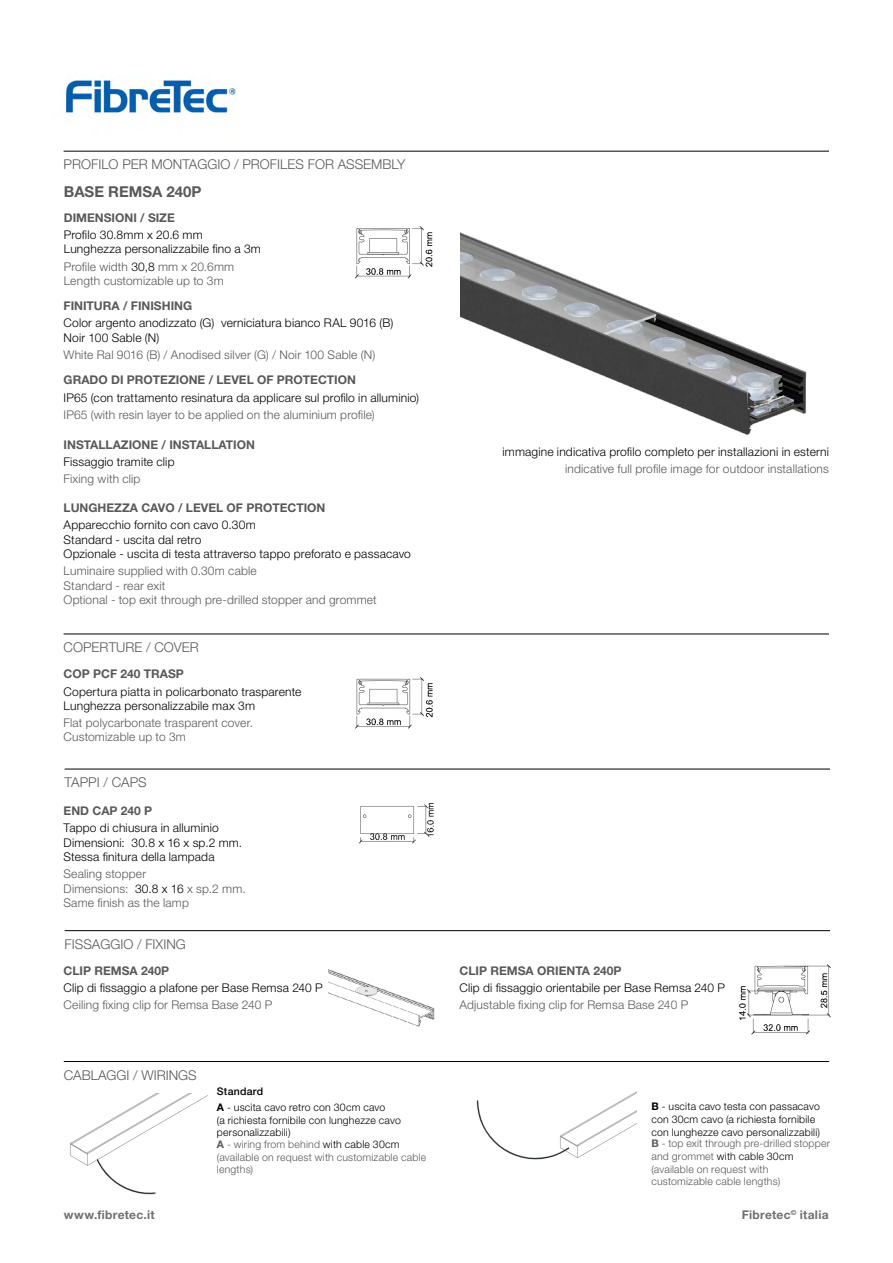
<style>
.page{position:relative;width:893px;height:1263px;background:#fff}
.page>*{position:absolute;margin:0;border:0;box-sizing:border-box;transform-origin:0 0}
.t1{font:700 15px "Helvetica Neue LT Std";color:#58595b}
.t2{font:300 13.5px "Helvetica Neue LT Std";color:#58595b}
.t3{font:300 12px/14.4px "Helvetica Neue LT Std";letter-spacing:.015em;color:#000}
.t4{font:300 12px/14.4px "Helvetica Neue LT Std";letter-spacing:.015em;color:#58595b}
.t5{font:700 12px "Helvetica Neue LT Std";color:#58595b}
.t6{font:700 12px "Helvetica Neue LT Std";letter-spacing:.02em;color:#6f7073}
.t7{font:300 10.5px/12.5px "Helvetica Neue LT Std";letter-spacing:.02em;color:#000}
.s1{color:#000}
.s2{font-weight:500}
.s3{font-weight:700}
.s4{font-weight:700;color:#58595b}
.s5{color:#58595b}
</style>
<div class="page">
<img style="left:66px;top:77px;width:171px;height:36px">
<hr style="left:64px;top:634px;width:765px;height:1px;background:#000">
<hr style="left:65px;top:769px;width:765px;height:1px;background:#000">
<img style="left:460px;top:232px;width:347px;height:203px">
<img style="left:355px;top:226px;width:78px;height:53px">
<img style="left:355px;top:677px;width:78px;height:52px">
<hr style="left:65px;top:930px;width:765px;height:1px;background:#000">
<hr style="left:64px;top:1061px;width:765px;height:1px;background:#000">
<img style="left:329px;top:969px;width:106px;height:58px">
<img style="left:738px;top:964px;width:92px;height:98px">
<hr style="left:64px;top:151px;width:765px;height:1px;background:#000">
<img style="left:358px;top:803px;width:76px;height:41px">
<img style="left:476px;top:1091px;width:161px;height:69px">
<img style="left:70px;top:1093px;width:138px;height:102px">
<p class="t2" style="left:64px;top:156px;width:343px">PROFILO PER MONTAGGIO / PROFILES FOR ASSEMBLY</p>
<p class="t1" style="left:64px;top:182px;width:139px">BASE REMSA 240P</p>
<p class="t5" style="left:64px;top:210px;width:113px">DIMENSIONI / SIZE</p>
<p class="t3" style="left:64px;top:227px;width:199px">Profilo 30.8mm x 20.6 mm<br>Lunghezza personalizzabile fino a 3m</p>
<p class="t4" style="left:64px;top:259px;width:172px">Profile width <span class="s1">30,8</span> mm x 20.6mm<br>Length customizable up to 3m</p>
<p class="t5" style="left:64px;top:299px;width:130px">FINITURA / FINISHING</p>
<p class="t3" style="left:64px;top:316px;width:331px">Color argento anodizzato (G) verniciatura bianco RAL 9016 (B)<br>Noir 100 Sable (N)</p>
<p class="t4" style="left:64px;top:347px;width:313px">White Ral 9016 (B) / Anodised silver (G) / Noir 100 Sable (N)</p>
<p class="t5" style="left:64px;top:373px;width:294px">GRADO DI PROTEZIONE / LEVEL OF PROTECTION</p>
<p class="t3" style="left:64px;top:390px;width:357px">IP65 (con trattamento resinatura da applicare sul profilo in alluminio)</p>
<p class="t4" style="left:64px;top:407px;width:313px">IP65 (with resin layer to be applied on the aluminium profile)</p>
<p class="t5" style="left:64px;top:437px;width:193px">INSTALLAZIONE / INSTALLATION</p>
<p class="t3" style="left:64px;top:454px;width:112px">Fissaggio tramite clip</p>
<p class="t4" style="left:64px;top:471px;width:78px">Fixing with clip</p>
<p class="t5" style="left:64px;top:501px;width:263px">LUNGHEZZA CAVO / LEVEL OF PROTECTION</p>
<p class="t3" style="left:64px;top:518px;width:349px">Apparecchio fornito con cavo 0.30m<br>Standard - uscita dal retro<br>Opzionale - uscita di testa attraverso tappo preforato e passacavo</p>
<p class="t4" style="left:64px;top:564px;width:315px">Luminaire supplied with 0.30m cable<br>Standard - rear exit<br>Optional - top exit through pre-drilled stopper and grommet</p>
<p class="t2" style="left:64px;top:639px;width:137px">COPERTURE / COVER</p>
<p class="t5" style="left:64px;top:667px;width:122px">COP PCF 240 TRASP</p>
<p class="t3" style="left:64px;top:684px;width:239px">Copertura piatta in policarbonato trasparente<br>Lunghezza personalizzabile max 3m</p>
<p class="t4" style="left:64px;top:715px;width:191px">Flat polycarbonate trasparent cover.<br>Customizable up to 3m</p>
<p class="t2" style="left:65px;top:774px;width:84px">TAPPI / CAPS</p>
<p class="t5" style="left:64px;top:804px;width:90px">END CAP 240 P</p>
<p class="t3" style="left:64px;top:821px;width:180px">Tappo di chiusura in alluminio<br>Dimensioni: 30.8 x 16 x sp.2 mm.<br>Stessa finitura della lampada</p>
<p class="t4" style="left:64px;top:866px;width:184px">Sealing stopper<br>Dimensions: <span class="s1">30.8 x 16</span> x sp.2 mm.<br>Same finish as the lamp</p>
<p class="t2" style="left:65px;top:936px;width:123px">FISSAGGIO / FIXING</p>
<p class="t5" style="left:64px;top:963px;width:107px">CLIP REMSA 240P</p>
<p class="t3" style="left:64px;top:980px;width:261px">Clip di fissaggio a plafone per Base Remsa 240 P</p>
<p class="t4" style="left:64px;top:997px;width:210px">Ceiling fixing clip for Remsa Base 240 P</p>
<p class="t2" style="left:64px;top:1066px;width:135px">CABLAGGI / WIRINGS</p>
<p class="t7" style="left:217px;top:1082px;width:170px;line-height:16.5px"><span class="s2">Standard<br></span><span class="s3">A</span> - uscita cavo retro con 30cm cavo</p>
<p class="t7" style="left:217px;top:1113px;width:211px">(a richiesta fornibile con lunghezze cavo personalizzabili)<br><span class="s4">A</span> <span class="s5">- wiring from behind</span> with cable 30cm <span class="s5">(available on request with customizable cable lengths)</span></p>
<p class="t3" style="left:502px;top:444px;width:328px">immagine indicativa profilo completo per installazioni in esterni</p>
<p class="t4" style="left:565px;top:461px;width:265px">indicative full profile image for outdoor installations</p>
<p class="t5" style="left:460px;top:963px;width:163px">CLIP REMSA ORIENTA 240P</p>
<p class="t3" style="left:460px;top:980px;width:267px">Clip di fissaggio orientabile per Base Remsa 240 P</p>
<p class="t4" style="left:460px;top:997px;width:230px">Adjustable fixing clip for Remsa Base 240 P</p>
<p class="t7" style="left:651px;top:1100px;width:180px"><span class="s3">B</span> - uscita cavo testa con passacavo con 30cm cavo (a richiesta fornibile con lunghezze cavo personalizzabili)<br><span class="s4">B</span> <span class="s5">- top exit through pre-drilled stopper and grommet</span> with cable 30cm <span class="s5">(available on request with customizable cable lengths)</span></p>
<p class="t6" style="left:64px;top:1208px;width:92px">www.fibretec.it</p>
<p class="t6" style="left:742px;top:1208px;width:88px">Fibretec<sup>©</sup> italia</p>
</div>
